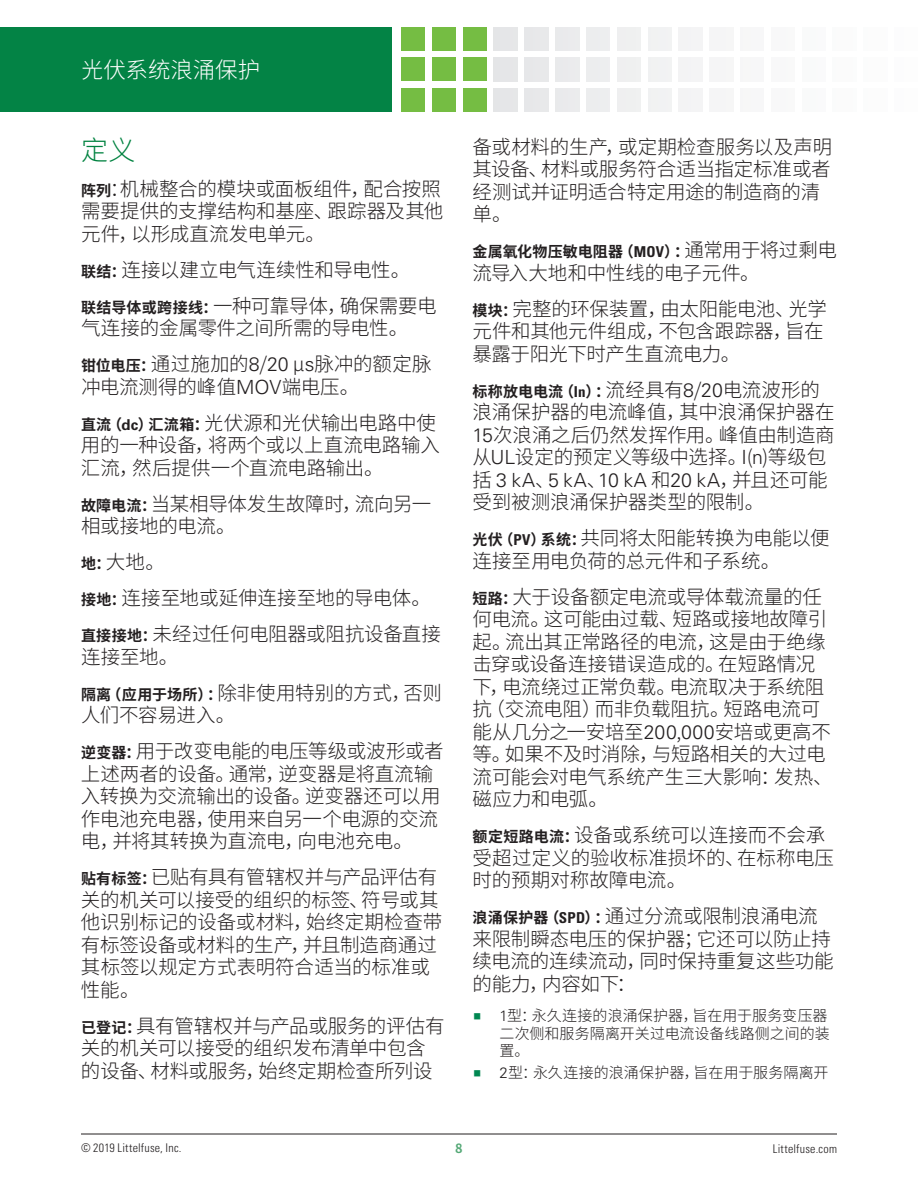
<style>
.page{position:relative;width:918px;height:1188px;background:#fff}
.page>*{position:absolute;margin:0;border:0;box-sizing:border-box;transform-origin:0 0}
.Head_1{font:300 27px "Noto Sans CJ Ksc";color:#008240}
.t1{font:300 22.5px "Noto Sans CJ Ksc";color:#fff}
.Body_text{font:300 19.5px/22.5px "Noto Sans CJ Ksc";letter-spacing:-.01em;color:#231f20}
.t2{font:300 15px/17.2px "Noto Sans CJ Ksc";color:#231f20}
.Body_text-2{font:700 15px "Noto Sans CJ Ksc";letter-spacing:.005em;color:#231f20}
.t3{font:700 12.75px "Noto Sans CJ Ksc";color:#54a876}
.t4{font:300 condensed 12px "Univers LT Std";letter-spacing:.02em;color:#231f20}
.s1{font-weight:700;font-size:15px}
.s2{font-family:"Univers LT Std"}
.s3{font-family:"Univers LT Std";font-weight:700;font-size:15px}
.s4{font-family:"Univers LT Std";font-stretch:condensed}
.s5{font-weight:300;font-size:19.5px}
.s6{font-family:"Univers LT Std";font-weight:700;font-stretch:condensed;font-size:15px}
.s7{color:#008751}
</style>
<div class="page">
<div style="left:0;top:27px;width:392px;height:85px;background:#038345"></div>
<div style="left:833px;top:27px;width:23px;height:23px;background:#fbfbfb"></div>
<div style="left:833px;top:58px;width:23px;height:23px;background:#fbfbfb"></div>
<div style="left:833px;top:89px;width:23px;height:23px;background:#fbfbfb"></div>
<div style="left:802px;top:27px;width:24px;height:23px;background:#f9fafa"></div>
<div style="left:802px;top:58px;width:24px;height:23px;background:#f9fafa"></div>
<div style="left:802px;top:89px;width:24px;height:23px;background:#f9fafa"></div>
<div style="left:771px;top:27px;width:24px;height:23px;background:#f8f8f9"></div>
<div style="left:771px;top:58px;width:24px;height:23px;background:#f8f8f9"></div>
<div style="left:771px;top:89px;width:24px;height:23px;background:#f8f8f9"></div>
<div style="left:740px;top:27px;width:24px;height:23px;background:#f7f7f8"></div>
<div style="left:740px;top:58px;width:24px;height:23px;background:#f7f7f8"></div>
<div style="left:740px;top:89px;width:24px;height:23px;background:#f7f7f8"></div>
<div style="left:710px;top:27px;width:23px;height:23px;background:#f5f5f6"></div>
<div style="left:710px;top:58px;width:23px;height:23px;background:#f5f5f6"></div>
<div style="left:710px;top:89px;width:23px;height:23px;background:#f5f5f6"></div>
<div style="left:679px;top:27px;width:23px;height:23px;background:#f3f3f5"></div>
<div style="left:679px;top:58px;width:23px;height:23px;background:#f3f3f5"></div>
<div style="left:679px;top:89px;width:23px;height:23px;background:#f3f3f5"></div>
<div style="left:648px;top:27px;width:24px;height:23px;background:#f1f2f3"></div>
<div style="left:648px;top:58px;width:24px;height:23px;background:#f1f2f3"></div>
<div style="left:648px;top:89px;width:24px;height:23px;background:#f1f2f3"></div>
<div style="left:617px;top:27px;width:24px;height:23px;background:#eff0f0"></div>
<div style="left:617px;top:58px;width:24px;height:23px;background:#eff0f0"></div>
<div style="left:617px;top:89px;width:24px;height:23px;background:#eff0f0"></div>
<div style="left:586px;top:27px;width:24px;height:23px;background:#ecedee"></div>
<div style="left:586px;top:58px;width:24px;height:23px;background:#ecedee"></div>
<div style="left:586px;top:89px;width:24px;height:23px;background:#ecedee"></div>
<div style="left:556px;top:27px;width:23px;height:23px;background:#eaeaec"></div>
<div style="left:556px;top:58px;width:23px;height:23px;background:#eaeaec"></div>
<div style="left:556px;top:89px;width:23px;height:23px;background:#eaeaec"></div>
<div style="left:525px;top:27px;width:23px;height:23px;background:#e8e8ea"></div>
<div style="left:525px;top:58px;width:23px;height:23px;background:#e8e8ea"></div>
<div style="left:525px;top:89px;width:23px;height:23px;background:#e8e8ea"></div>
<div style="left:494px;top:27px;width:24px;height:23px;background:#e5e6e8"></div>
<div style="left:494px;top:58px;width:24px;height:23px;background:#e5e6e8"></div>
<div style="left:494px;top:89px;width:24px;height:23px;background:#e5e6e8"></div>
<div style="left:463px;top:27px;width:23px;height:23px;background:#75bd43"></div>
<div style="left:463px;top:58px;width:23px;height:23px;background:#75bd43"></div>
<div style="left:463px;top:89px;width:23px;height:23px;background:#75bd43"></div>
<div style="left:432px;top:27px;width:24px;height:23px;background:#75bd43"></div>
<div style="left:432px;top:58px;width:24px;height:23px;background:#75bd43"></div>
<div style="left:432px;top:89px;width:24px;height:23px;background:#75bd43"></div>
<div style="left:401px;top:27px;width:24px;height:23px;background:#75bd43"></div>
<div style="left:401px;top:58px;width:24px;height:23px;background:#75bd43"></div>
<div style="left:401px;top:89px;width:24px;height:23px;background:#75bd43"></div>
<hr style="left:917px;top:27px;width:1px;height:85px;background:#038345">
<hr style="left:81px;top:1134px;width:756px;height:1px;background:#231f20">
<p class="t1" style="left:81px;top:58px;width:181px">光伏系统浪涌保护</p>
<p class="Head_1" style="left:81px;top:135px;width:56px">定义</p>
<p class="Body_text" style="left:81px;top:178px;width:364px;text-align:justify"><span class="s1">阵列</span>：机械整合的模块或面板组件，配合按照需要提供的支撑结构和基座、跟踪器及其他元件，以形成直流发电单元。</p>
<p class="Body_text" style="left:81px;top:259px;width:331px"><span class="s1">联结：</span>连接以建立电气连续性和导电性。</p>
<p class="Body_text" style="left:81px;top:295px;width:357px"><span class="s1">联结导体或跨接线：</span>一种可靠导体，确保需要电气连接的金属零件之间所需的导电性。</p>
<p class="Body_text" style="left:81px;top:353px;width:352px"><span class="s1">钳位电压：</span>通过施加的<span class="s2">8</span>/<span class="s2">20</span> µ<span class="s2">s</span>脉冲的额定脉冲电流测得的峰值<span class="s2">MOV</span>端电压。</p>
<p class="Body_text" style="left:81px;top:412px;width:360px"><span class="s1">直流（</span><span class="s3">dc</span><span class="s1">）汇流箱：</span>光伏源和光伏输出电路中使用的一种设备，将两个或以上直流电路输入汇流，然后提供一个直流电路输出。</p>
<p class="Body_text" style="left:81px;top:493px;width:352px"><span class="s1">故障电流：</span>当某相导体发生故障时，流向另一相或接地的电流。</p>
<p class="Body_text" style="left:81px;top:551px;width:85px"><span class="s1">地：</span>大地。</p>
<p class="Body_text" style="left:81px;top:587px;width:352px"><span class="s1">接地：</span>连接至地或延伸连接至地的导电体。</p>
<p class="Body_text" style="left:81px;top:623px;width:361px"><span class="s1">直接接地：</span>未经过任何电阻器或阻抗设备直接连接至地。</p>
<p class="Body_text" style="left:81px;top:682px;width:362px"><span class="s1">隔离（应用于场所）：</span>除非使用特别的方式，否则人们不容易进入。</p>
<p class="Body_text" style="left:81px;top:740px;width:364px"><span class="s1">逆变器：</span>用于改变电能的电压等级或波形或者上述两者的设备。通常，逆变器是将直流输入转换为交流输出的设备。逆变器还可以用作电池充电器，使用来自另一个电源的交流电，并将其转换为直流电，向电池充电。</p>
<p class="Body_text" style="left:81px;top:866px;width:363px"><span class="s1">贴有标签：</span>已贴有具有管辖权并与产品评估有关的机关可以接受的组织的标签、符号或其他识别标记的设备或材料，始终定期检查带有标签设备或材料的生产，并且制造商通过其标签以规定方式表明符合适当的标准或性能。</p>
<p class="Body_text" style="left:81px;top:1015px;width:365px"><span class="s1">已登记：</span>具有管辖权并与产品或服务的评估有关的机关可以接受的组织发布清单中包含的设备、材料或服务，始终定期检查所列设</p>
<p class="Body_text" style="left:472px;top:136px;width:361px">备或材料的生产，或定期检查服务以及声明其设备、材料或服务符合适当指定标准或者经测试并证明适合特定用途的制造商的清单。</p>
<p class="Body_text-2" style="left:472px;top:243px;width:366px">金属氧化物压敏电阻器（<span class="s4">MOV</span>）：<span class="s5">通常用于将过剩电</span></p>
<p class="Body_text" style="left:472px;top:262px;width:289px">流导入大地和中性线的电子元件。</p>
<p class="Body_text" style="left:472px;top:298px;width:356px"><span class="s1">模块：</span>完整的环保装置，由太阳能电池、光学元件和其他元件组成，不包含跟踪器，旨在暴露于阳光下时产生直流电力。</p>
<p class="Body_text" style="left:472px;top:379px;width:364px"><span class="s1">标称放电电流（</span><span class="s6">In</span><span class="s1">）：</span>流经具有<span class="s2">8</span>/<span class="s2">20</span>电流波形的浪涌保护器的电流峰值，其中浪涌保护器在<br><span class="s2">15</span>次浪涌之后仍然发挥作用。峰值由制造商从<span class="s2">UL</span>设定的预定义等级中选择。<span class="s2">I</span>(<span class="s2">n</span>)等级包括 <span class="s2">3 kA</span>、<span class="s2">5 kA</span>、<span class="s2">10 kA</span> 和<span class="s2">20 kA</span>，并且还可能受到被测浪涌保护器类型的限制。</p>
<p class="Body_text" style="left:472px;top:527px;width:359px"><span class="s1">光伏（</span><span class="s6">PV</span><span class="s1">）系统：</span>共同将太阳能转换为电能以便连接至用电负荷的总元件和子系统。</p>
<p class="Body_text" style="left:472px;top:586px;width:362px"><span class="s1">短路：</span>大于设备额定电流或导体载流量的任何电流。这可能由过载、短路或接地故障引起。流出其正常路径的电流，这是由于绝缘击穿或设备连接错误造成的。在短路情况下，电流绕过正常负载。电流取决于系统阻抗（交流电阻）而非负载阻抗。短路电流可能从几分之一安培至<span class="s2">200</span>,<span class="s2">000</span>安培或更高不等。如果不及时消除，与短路相关的大过电流可能会对电气系统产生三大影响：发热、磁应力和电弧。</p>
<p class="Body_text" style="left:472px;top:824px;width:363px"><span class="s1">额定短路电流：</span>设备或系统可以连接而不会承受超过定义的验收标准损坏的、在标称电压时的预期对称故障电流。</p>
<p class="Body_text" style="left:472px;top:905px;width:363px"><span class="s1">浪涌保护器（</span><span class="s6">SPD</span><span class="s1">）：</span>通过分流或限制浪涌电流来限制瞬态电压的保护器；它还可以防止持续电流的连续流动，同时保持重复这些功能的能力，内容如下：</p>
<p class="t2" style="left:500px;top:1008px;width:332px;text-indent:-27px"><span class="s7">▪</span> <span class="s2">1</span>型：永久连接的浪涌保护器，旨在用于服务变压器二次侧和服务隔离开关过电流设备线路侧之间的装置。</p>
<p class="t2" style="left:472px;top:1064px;width:358px"><span class="s7">▪</span> <span class="s2">2</span>型：永久连接的浪涌保护器，旨在用于服务隔离开</p>
<p class="t4" style="left:81px;top:1140px;width:102px">© 2019 Littelfuse, Inc.</p>
<p class="t3" style="left:455px;top:1141px;width:9px">8</p>
<p class="t4" style="left:773px;top:1141px;width:66px">Littelfuse.com</p>
</div>
